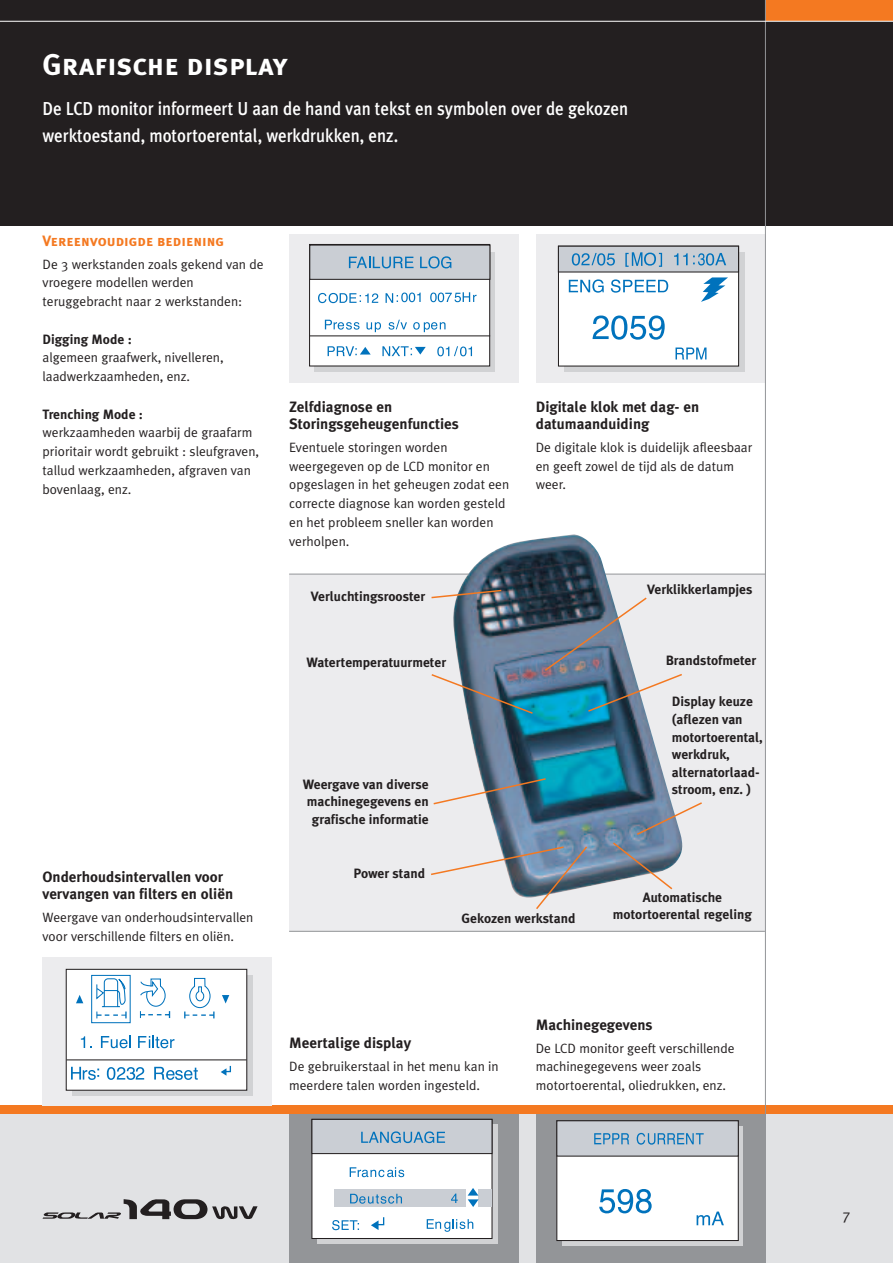
<style>
.page{position:relative;width:893px;height:1263px;background:#fff}
.page>*{position:absolute;margin:0;border:0;box-sizing:border-box;transform-origin:0 0}
.t1{font:30px "Meta Plus Bold Caps";color:#fff}
.t2{font:500 18.75px/27px "Meta Plus";color:#fff;scale:.9 1}
.t3{font:700 15px/17.2px "Meta Plus";color:#231f20}
.t4{font:15px "Meta Plus Bold Caps";color:#f47921}
.t5{font:15px "Meta Plus Normal";color:#231f20}
.t6{font:13.5px/18.8px "Meta Plus Normal";color:#231f20}
.t7{font:700 13.5px/17.5px "Meta Plus";color:#231f20;text-align:right}
</style>
<div class="page">
<div style="left:289px;top:574px;width:476px;height:357px;background:#ececee"></div>
<div style="left:536px;top:234px;width:229px;height:149px;background:#ececee"></div>
<div style="left:1px;top:1114px;width:892px;height:149px;background:#e1e2e4"></div>
<div style="left:1px;top:1106px;width:892px;height:8px;background:#f47921"></div>
<div style="left:1px;top:0;width:892px;height:225px;background:#231f20"></div>
<div style="left:765px;top:0;width:128px;height:21px;background:#f47921"></div>
<hr style="left:765px;top:0;width:1px;height:1263px;background:#939598">
<div style="left:536px;top:1114px;width:229px;height:149px;background:#939598"></div>
<div style="left:289px;top:1114px;width:230px;height:149px;background:#939598"></div>
<hr style="left:1px;top:21px;width:892px;height:1px;background:#fff">
<div style="left:289px;top:234px;width:230px;height:149px;background:#ececee"></div>
<svg style="left:43px;top:1199px;width:215px;height:21px"></svg>
<svg style="left:315px;top:252px;width:180px;height:120px;background:#c3c4c6"></svg>
<div style="left:309px;top:244px;width:181px;height:122px;background:#fff;border:1px solid #231f20"></div>
<hr style="left:310px;top:335px;width:180px;height:1px;background:#231f20">
<svg style="left:318px;top:293px;width:60px;height:10px"></svg>
<svg style="left:386px;top:293px;width:35px;height:10px"></svg>
<svg style="left:430px;top:292px;width:46px;height:10px"></svg>
<svg style="left:325px;top:320px;width:34px;height:10px"></svg>
<svg style="left:366px;top:322px;width:15px;height:10px"></svg>
<svg style="left:389px;top:320px;width:18px;height:10px"></svg>
<svg style="left:413px;top:322px;width:32px;height:10px"></svg>
<svg style="left:437px;top:346px;width:35px;height:10px"></svg>
<svg style="left:382px;top:346px;width:44px;height:10px"></svg>
<svg style="left:328px;top:346px;width:43px;height:10px"></svg>
<div style="left:309px;top:245px;width:181px;height:35px;background:#caced4;border:1px solid #231f20"></div>
<svg style="left:349px;top:257px;width:65px;height:11px"></svg>
<svg style="left:420px;top:256px;width:31px;height:12px"></svg>
<div style="left:564px;top:252px;width:180px;height:120px;background:#d1d2d4"></div>
<div style="left:558px;top:246px;width:181px;height:121px;background:#fff;border:1px solid #231f20"></div>
<svg style="left:569px;top:279px;width:35px;height:14px"></svg>
<svg style="left:611px;top:279px;width:57px;height:14px"></svg>
<svg style="left:593px;top:315px;width:72px;height:25px"></svg>
<svg style="left:675px;top:347px;width:31px;height:12px"></svg>
<svg style="left:701px;top:277px;width:27px;height:25px"></svg>
<div style="left:558px;top:246px;width:181px;height:26px;background:#caced4;border:1px solid #231f20"></div>
<svg style="left:572px;top:253px;width:43px;height:13px"></svg>
<svg style="left:625px;top:252px;width:37px;height:15px"></svg>
<svg style="left:674px;top:253px;width:52px;height:13px"></svg>
<div style="left:43px;top:957px;width:229px;height:149px;background:#ececee"></div>
<div style="left:318px;top:1124px;width:180px;height:120px;background:#d1d2d4"></div>
<div style="left:311px;top:1119px;width:181px;height:120px;background:#fff;border:1px solid #231f20"></div>
<div style="left:334px;top:1189px;width:132px;height:17px;background:#caced4"></div>
<div style="left:478px;top:1189px;width:13px;height:17px;background:#caced4"></div>
<div style="left:311px;top:1119px;width:181px;height:35px;background:#caced4;border:1px solid #231f20"></div>
<svg style="left:361px;top:1131px;width:84px;height:12px"></svg>
<svg style="left:350px;top:1167px;width:54px;height:10px"></svg>
<svg style="left:350px;top:1194px;width:52px;height:10px"></svg>
<svg style="left:451px;top:1193px;width:7px;height:10px"></svg>
<svg style="left:332px;top:1220px;width:27px;height:10px"></svg>
<svg style="left:427px;top:1219px;width:46px;height:13px"></svg>
<svg style="left:371px;top:1217px;width:14px;height:13px"></svg>
<svg style="left:468px;top:1188px;width:11px;height:19px"></svg>
<div style="left:562px;top:1126px;width:180px;height:120px;background:#d1d2d4"></div>
<div style="left:556px;top:1120px;width:183px;height:121px;background:#fff;border:1px solid #231f20"></div>
<svg style="left:599px;top:1189px;width:53px;height:24px"></svg>
<svg style="left:697px;top:1211px;width:27px;height:14px"></svg>
<div style="left:556px;top:1120px;width:183px;height:36px;background:#caced4;border:1px solid #231f20"></div>
<svg style="left:594px;top:1133px;width:35px;height:11px"></svg>
<svg style="left:637px;top:1133px;width:67px;height:12px"></svg>
<div style="left:72px;top:975px;width:180px;height:121px;background:#d1d2d4"></div>
<div style="left:66px;top:969px;width:181px;height:122px;background:#fff;border:1px solid #231f20"></div>
<svg style="left:96px;top:977px;width:119px;height:42px"></svg>
<svg style="left:76px;top:995px;width:7px;height:8px"></svg>
<div style="left:91px;top:975px;width:40px;height:48px;border:1px solid #0072bc"></div>
<hr style="left:66px;top:1059px;width:181px;height:1px;background:#231f20">
<svg style="left:221px;top:1065px;width:10px;height:11px"></svg>
<svg style="left:81px;top:1036px;width:11px;height:12px"></svg>
<svg style="left:101px;top:1036px;width:30px;height:12px"></svg>
<svg style="left:138px;top:1036px;width:36px;height:12px"></svg>
<svg style="left:107px;top:1067px;width:37px;height:13px"></svg>
<svg style="left:154px;top:1067px;width:44px;height:13px"></svg>
<svg style="left:71px;top:1067px;width:28px;height:13px"></svg>
<svg style="left:222px;top:995px;width:7px;height:8px"></svg>
<hr style="left:289px;top:574px;width:476px;height:1px;background:#939598">
<hr style="left:289px;top:931px;width:476px;height:1px;background:#939598">
<img style="left:447px;top:534px;width:236px;height:353px">
<svg style="left:431px;top:589px;width:72px;height:10px"></svg>
<svg style="left:543px;top:596px;width:140px;height:117px"></svg>
<svg style="left:431px;top:673px;width:103px;height:42px"></svg>
<svg style="left:433px;top:777px;width:114px;height:28px"></svg>
<svg style="left:431px;top:845px;width:158px;height:64px"></svg>
<svg style="left:611px;top:801px;width:91px;height:89px"></svg>
<h1 class="t1" style="left:43px;top:47px;width:247px">Grafische display</h1>
<h2 class="t2" style="left:43px;top:96px;width:652px">De LCD monitor informeert U aan de hand van tekst en symbolen over de gekozen werktoestand, motortoerental, werkdrukken, enz.</h2>
<p class="t4" style="left:43px;top:232px;width:183px">Vereenvoudigde bediening</p>
<p class="t6" style="left:43px;top:256px;width:223px">De 3 werkstanden zoals gekend van de vroegere modellen werden teruggebracht naar 2 werkstanden:</p>
<p class="t7" style="left:43px;top:331px;width:91px">Digging Mode :</p>
<p class="t6" style="left:43px;top:349px;width:183px">algemeen graafwerk, nivelleren, laadwerkzaamheden, enz.</p>
<p class="t7" style="left:43px;top:406px;width:102px">Trenching Mode :</p>
<p class="t6" style="left:43px;top:424px;width:218px">werkzaamheden waarbij de graafarm prioritair wordt gebruikt : sleufgraven, tallud werkzaamheden, afgraven van bovenlaag, enz.</p>
<p class="t3" style="left:43px;top:869px;width:192px">Onderhoudsintervallen voor vervangen van filters en oliën</p>
<p class="t6" style="left:43px;top:909px;width:212px">Weergave van onderhoudsintervallen voor verschillende filters en oliën.</p>
<p class="t3" style="left:289px;top:399px;width:171px">Zelfdiagnose en<br>Storingsgeheugenfuncties</p>
<p class="t6" style="left:289px;top:439px;width:222px">Eventuele storingen worden weergegeven op de LCD monitor en opgeslagen in het geheugen zodat een correcte diagnose kan worden gesteld en het probleem sneller kan worden verholpen.</p>
<p class="t7" style="left:311px;top:588px;width:116px">Verluchtingsrooster</p>
<p class="t7" style="left:307px;top:654px;width:141px">Watertemperatuurmeter</p>
<p class="t7" style="left:303px;top:776px;width:127px">Weergave van diverse machinegegevens en grafische informatie</p>
<p class="t7" style="left:354px;top:866px;width:73px">Power stand</p>
<p class="t3" style="left:536px;top:399px;width:165px">Digitale klok met dag- en datumaanduiding</p>
<p class="t6" style="left:536px;top:439px;width:218px">De digitale klok is duidelijk afleesbaar en geeft zowel de tijd als de datum weer.</p>
<p class="t7" style="left:647px;top:581px;width:107px">Verklikkerlampjes</p>
<p class="t7" style="left:666px;top:652px;width:92px">Brandstofmeter</p>
<p class="t7" style="left:672px;top:694px;width:92px;text-align:left">Display keuze (aflezen van motortoerental, werkdruk, alternatorlaad&shy;stroom, enz. )</p>
<p class="t7" style="left:462px;top:910px;width:115px">Gekozen werkstand</p>
<p class="t7" style="left:613px;top:889px;width:141px;text-align:center">Automatische motortoerental regeling</p>
<p class="t3" style="left:289px;top:1035px;width:123px">Meertalige display</p>
<p class="t6" style="left:289px;top:1058px;width:211px">De gebruikerstaal in het menu kan in meerdere talen worden ingesteld.</p>
<p class="t3" style="left:536px;top:1017px;width:118px">Machinegegevens</p>
<p class="t6" style="left:536px;top:1039px;width:200px">De LCD monitor geeft verschillende machinegegevens weer zoals motortoerental, oliedrukken, enz.</p>
<p class="t5" style="left:842px;top:1208px;width:10px">7</p>
</div>
